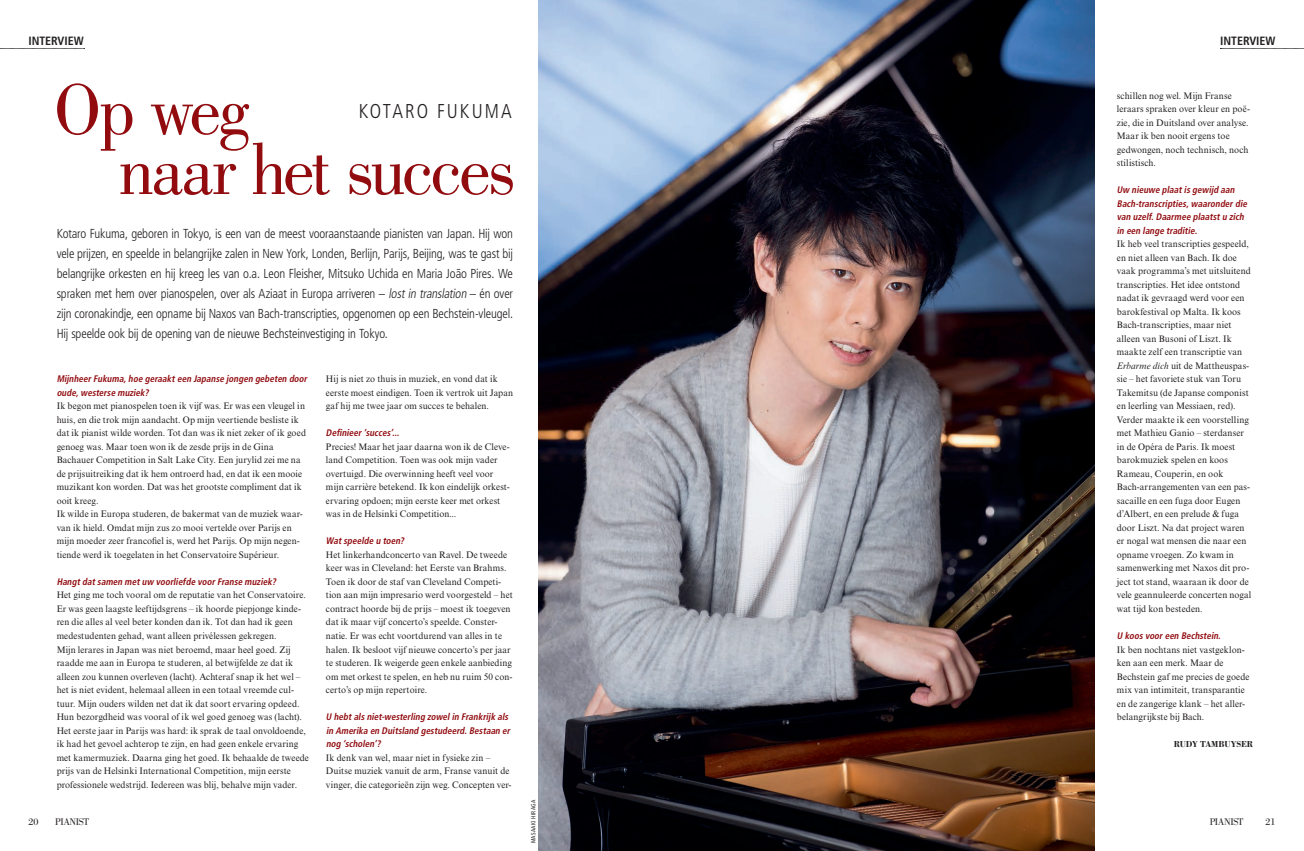
<style>
.page{position:relative;width:1304px;height:851px;background:#fff}
.page>*{position:absolute;margin:0;border:0;box-sizing:border-box;transform-origin:0 0}
.t1{font:74px/60px "Bodoni Std";letter-spacing:-.04em;color:#910b0f;scale:.96 1}
.t2{font:300 condensed 20px "Frutiger LT Std";letter-spacing:.105em;color:#231f20;scale:.96 1}
.t3{font:300 condensed 13px/20px "Frutiger LT Std";letter-spacing:-.015em;color:#231f20;text-align:justify}
.t4{font:700 condensed 12px "Frutiger LT Std";color:#231f20}
.t5{font:10px "Bodoni Std";letter-spacing:-.04em;color:#231f20}
.t6{font:9.5px/13.5px "Times New Roman MT Std";letter-spacing:.01em;color:#231f20;scale:.96 1}
.t7{font:italic 700 condensed 9.5px/13.5px "Frutiger LT Std";letter-spacing:.005em;color:#910b0f;scale:.96 1}
.t8{font:700 9px "Bodoni Std";letter-spacing:-.02em;color:#231f20;scale:.96 1}
.t9{font:condensed 6px "Frutiger LT Std";letter-spacing:.03em;color:#231f20;scale:.96 1}
.s1{font-style:italic}
</style>
<div class="page">
<svg style="left:1220px;top:48px;width:84px;height:1px"></svg>
<svg style="left:0;top:48px;width:85px;height:1px"></svg>
<img style="left:539px;top:0;width:555px;height:850px">
<p class="t4" style="left:28px;top:34px;width:57px">INTERVIEW</p>
<p class="t4" style="left:1220px;top:34px;width:57px">INTERVIEW</p>
<h1 class="t1" style="left:118px;top:80px;width:415px;text-indent:-65px">Op weg<br>naar het succes</h1>
<h2 class="t2" style="left:359px;top:99px;width:161px">KOTARO FUKUMA</h2>
<p class="t3" style="left:57px;top:223px;width:458px">Kotaro Fukuma, geboren in Tokyo, is een van de meest vooraanstaande pianisten van Japan. Hij won vele prijzen, en speelde in belangrijke zalen in New York, Londen, Berlijn, Parijs, Beijing, was te gast bij belangrijke orkesten en hij kreeg les van o.a. Leon Fleisher, Mitsuko Uchida en Maria João Pires. We spraken met hem over pianospelen, over als Aziaat in Europa arriveren – <span class="s1">lost in translation</span> – én over zijn coronakindje, een opname bij Naxos van Bach-transcripties, opgenomen op een Bechstein-vleugel.<br>Hij speelde ook bij de opening van de nieuwe Bechsteinvestiging in Tokyo.</p>
<p class="t7" style="left:57px;top:372px;width:264px">MijnheerFukuma,hoe geraakteen Japanse jongen gebeten door oude,westerse muziek?</p>
<p class="t6" style="left:57px;top:399px;width:261px">Ik begon met pianospelen toen ik vijf was. Er was een vleugel in huis, en die trok mijn aandacht. Op mijn veertiende besliste ik dat ik pianist wilde worden. Tot dan was ik niet zeker of ik goed genoeg was. Maar toen won ik de zesde prijs in de Gina Bachauer Competition in Salt Lake City. Een jurylid zei me na de prijsuitreiking dat ik hem ontroerd had, en dat ik een mooie muzikant kon worden. Dat was het grootste compliment dat ik ooit kreeg.<br>Ik wilde in Europa studeren, de bakermat van de muziek waar&shy;van ik hield. Omdat mijn zus zo mooi vertelde over Parijs en mijn moeder zeer francofiel is, werd het Parijs. Op mijn negen&shy;tiende werd ik toegelaten in het Conservatoire Supérieur.</p>
<p class="t7" style="left:57px;top:575px;width:232px">Hangtdatsamen metuw voorliefde voorFranse muziek?</p>
<p class="t6" style="left:57px;top:588px;width:264px">Het ging me toch vooral om de reputatie van het Conservatoire.<br>Er was geen laagste leeftijdsgrens – ik hoorde piepjonge kinde&shy;ren die alles al veel beter konden dan ik. Tot dan had ik geen medestudenten gehad, want alleen privélessen gekregen.<br>Mijn lerares in Japan was niet beroemd, maar heel goed. Zij raadde me aan in Europa te studeren, al betwijfelde ze dat ik alleen zou kunnen overleven (lacht). Achteraf snap ik het wel – het is niet evident, helemaal alleen in een totaal vreemde cul&shy;tuur. Mijn ouders wilden net dat ik dat soort ervaring opdeed.<br>Hun bezorgdheid was vooral of ik wel goed genoeg was (lacht).<br>Het eerste jaar in Parijs was hard: ik sprak de taal onvoldoende, ik had het gevoel achterop te zijn, en had geen enkele ervaring met kamermuziek. Daarna ging het goed. Ik behaalde de tweede prijs van de Helsinki International Competition, mijn eerste professionele wedstrijd. Iedereen was blij, behalve mijn vader.</p>
<p class="t6" style="left:326px;top:372px;width:196px">Hij is niet zo thuis in muziek, en vond dat ik eerste moest eindigen. Toen ik vertrok uit Japan gaf hij me twee jaar om succes te behalen.</p>
<p class="t7" style="left:326px;top:426px;width:80px">Definieer‘succes’...</p>
<p class="t6" style="left:326px;top:440px;width:192px">Precies! Maar het jaar daarna won ik de Cleve&shy;land Competition. Toen was ook mijn vader overtuigd. Die overwinning heeft veel voor mijn carrière betekend. Ik kon eindelijk orkest&shy;ervaring opdoen; mijn eerste keer met orkest was in de Helsinki Competition...</p>
<p class="t7" style="left:326px;top:534px;width:85px">Watspeelde u toen?</p>
<p class="t6" style="left:326px;top:548px;width:196px">Het linkerhandconcerto van Ravel. De tweede keer was in Cleveland: het Eerste van Brahms.<br>Toen ik door de staf van Cleveland Competi&shy;tion aan mijn impresario werd voorgesteld – het contract hoorde bij de prijs – moest ik toegeven dat ik maar vijf concerto’s speelde. Conster&shy;natie. Er was echt voortdurend van alles in te halen. Ik besloot vijf nieuwe concerto’s per jaar te studeren. Ik weigerde geen enkele aanbieding om met orkest te spelen, en heb nu ruim 50 con&shy;certo’s op mijn repertoire.</p>
<p class="t7" style="left:326px;top:710px;width:195px">U hebtalsniet-westerling zowelin Frankrijk als in Amerika en Duitsland gestudeerd.Bestaan er nog ‘scholen’?</p>
<p class="t6" style="left:326px;top:750px;width:195px">Ik denk van wel, maar niet in fysieke zin –<br>Duitse muziek vanuit de arm, Franse vanuit de vinger, die categorieën zijn weg. Concepten ver-</p>
<p class="t6" style="left:1117px;top:89px;width:140px">schillen nog wel. Mijn Franse leraars spraken over kleur en poë&shy;zie, die in Duitsland over analyse.<br>Maar ik ben nooit ergens toe gedwongen, noch technisch, noch stilistisch.</p>
<p class="t7" style="left:1117px;top:183px;width:139px">Uw nieuwe plaatisgewijd aan<br>Bach-transcripties,waaronderdie van uzelf.Daarmee plaatstu zich in een lange traditie.</p>
<p class="t6" style="left:1117px;top:237px;width:142px">Ik heb veel transcripties gespeeld, en niet alleen van Bach. Ik doe vaak programma’s met uitsluitend transcripties. Het idee ontstond nadat ik gevraagd werd voor een barokfestival op Malta. Ik koos<br>Bach-transcripties, maar niet alleen van Busoni of Liszt. Ik maakte zelf een transcriptie van<br><span class="s1">Erbarme dich</span> uit de Mattheuspas&shy;sie – het favoriete stuk van Toru<br>Takemitsu (de Japanse componist en leerling van Messiaen, red).<br>Verder maakte ik een voorstelling met Mathieu Ganio – sterdanser in de Opéra de Paris. Ik moest barokmuziek spelen en koos<br>Rameau, Couperin, en ook<br>Bach-arrangementen van een pas&shy;sacaille en een fuga door Eugen d’Albert, en een prelude &amp; fuga door Liszt. Na dat project waren er nogal wat mensen die naar een opname vroegen. Zo kwam in samenwerking met Naxos dit pro&shy;ject tot stand, waaraan ik door de vele geannuleerde concerten nogal wat tijd kon besteden.</p>
<p class="t7" style="left:1117px;top:629px;width:112px">U koosvooreen Bechstein.</p>
<p class="t6" style="left:1117px;top:642px;width:140px">Ik ben nochtans niet vastgeklon&shy;ken aan een merk. Maar de<br>Bechstein gaf me precies de goede mix van intimiteit, transparantie en de zangerige klank – het aller&shy;belangrijkste bij Bach.</p>
<p class="t8" style="left:1174px;top:738px;width:84px">RUDY TAMBUYSER</p>
<p class="t9" style="left:530px;top:843px;width:46px;rotate:-90deg">MASAAKI HIRAGA</p>
<p class="t5" style="left:28px;top:815px;width:11px">20</p>
<p class="t5" style="left:55px;top:815px;width:35px">PIANIST</p>
<p class="t5" style="left:1210px;top:815px;width:35px">PIANIST</p>
<p class="t5" style="left:1266px;top:815px;width:11px">21</p>
</div>
